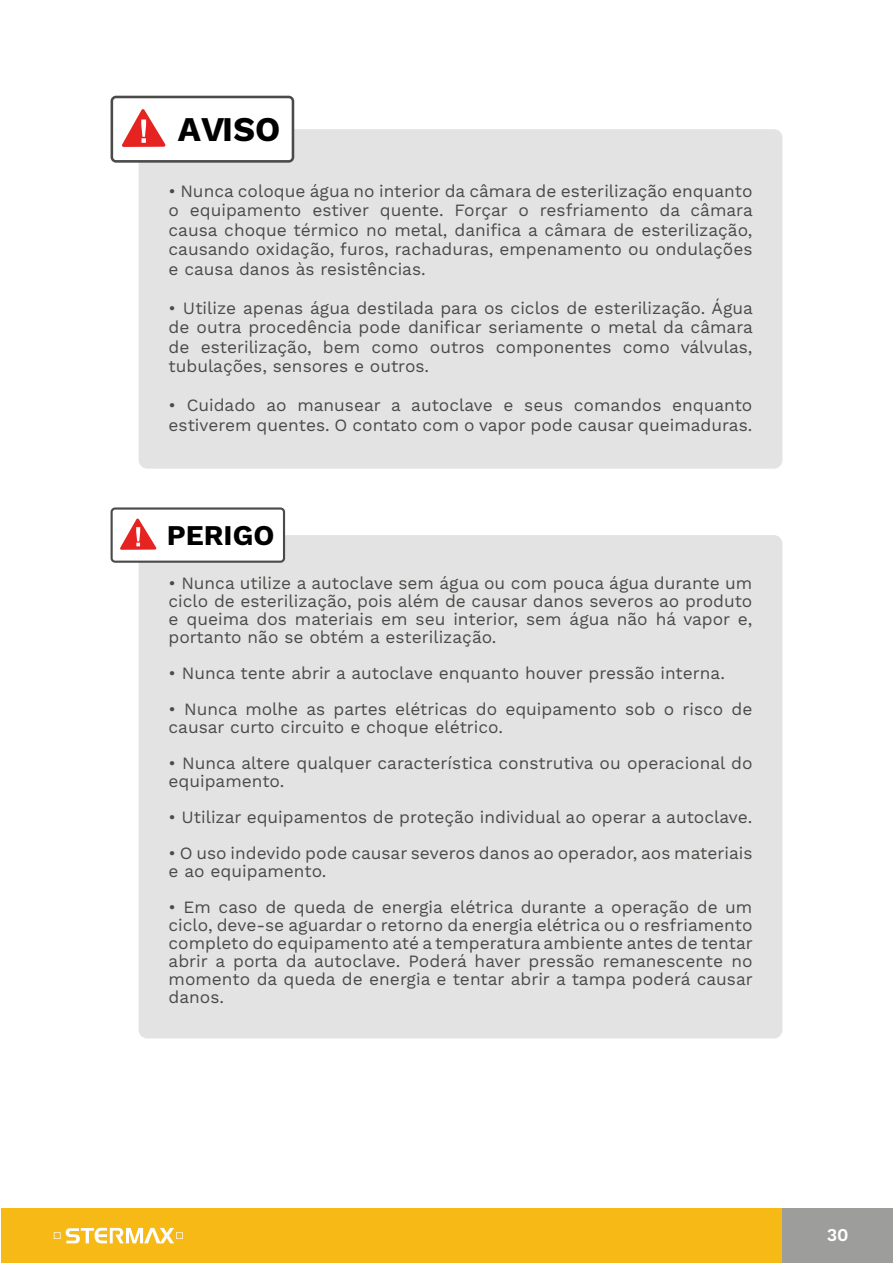
<style>
.page{position:relative;width:893px;height:1263px;background:#fff}
.page>*{position:absolute;margin:0;border:0;box-sizing:border-box;transform-origin:0 0}
.t1{font:700 34.65px "Work Sans";color:#000}
.t2{font:700 28.65px "Work Sans";color:#000}
.t3{font:600 18px "Work Sans";color:#fff}
.t4{font:17.25px/18px "Work Sans";color:#4a4a49;text-align:justify}
</style>
<div class="page">
<div style="left:1px;top:1209px;width:781px;height:54px;background:#f7b916"></div>
<div style="left:782px;top:1209px;width:111px;height:54px;background:#9d9d9c"></div>
<svg style="left:54px;top:1228px;width:129px;height:15px"></svg>
<div style="left:139px;top:129px;width:643px;height:340px;background:#e3e3e3;border-radius:9px"></div>
<svg style="left:111px;top:96px;width:183px;height:67px"></svg>
<div style="left:139px;top:535px;width:643px;height:503px;background:#e3e3e3;border-radius:9px"></div>
<svg style="left:111px;top:507px;width:174px;height:56px"></svg>
<h1 class="t1" style="left:178px;top:109px;width:104px">AVISO</h1>
<p class="t4" style="left:169px;top:182px;width:586px;line-height:19.5px">• Nunca coloque água no interior da câmara de esterilização enquanto o equipamento estiver quente. Forçar o resfriamento da câmara causa choque térmico no metal, danifica a câmara de esterilização, causando oxidação, furos, rachaduras, empenamento ou ondulações e causa danos às resistências.</p>
<p class="t4" style="left:169px;top:299px;width:586px;line-height:19.5px">• Utilize apenas água destilada para os ciclos de esterilização. Água de outra procedência pode danificar seriamente o metal da câmara de esterilização, bem como outros componentes como válvulas, tubulações, sensores e outros.</p>
<p class="t4" style="left:169px;top:396px;width:585px;line-height:19.5px">• Cuidado ao manusear a autoclave e seus comandos enquanto estiverem quentes. O contato com o vapor pode causar queimaduras.</p>
<h2 class="t2" style="left:167px;top:518px;width:109px">PERIGO</h2>
<p class="t4" style="left:169px;top:575px;width:585px">• Nunca utilize a autoclave sem água ou com pouca água durante um ciclo de esterilização, pois além de causar danos severos ao produto e queima dos materiais em seu interior, sem água não há vapor e, portanto não se obtém a esterilização.</p>
<p class="t4" style="left:169px;top:665px;width:558px">• Nunca tente abrir a autoclave enquanto houver pressão interna.</p>
<p class="t4" style="left:169px;top:701px;width:585px">• Nunca molhe as partes elétricas do equipamento sob o risco de causar curto circuito e choque elétrico.</p>
<p class="t4" style="left:169px;top:755px;width:585px">• Nunca altere qualquer característica construtiva ou operacional do equipamento.</p>
<p class="t4" style="left:169px;top:809px;width:585px">• Utilizar equipamentos de proteção individual ao operar a autoclave.</p>
<p class="t4" style="left:169px;top:845px;width:585px">• O uso indevido pode causar severos danos ao operador, aos materiais e ao equipamento.</p>
<p class="t4" style="left:169px;top:899px;width:586px">• Em caso de queda de energia elétrica durante a operação de um ciclo, deve-se aguardar o retorno da energia elétrica ou o resfriamento completo do equipamento até a temperatura ambiente antes de tentar abrir a porta da autoclave. Poderá haver pressão remanescente no momento da queda de energia e tentar abrir a tampa poderá causar danos.</p>
<p class="t3" style="left:827px;top:1224px;width:24px">30</p>
</div>
